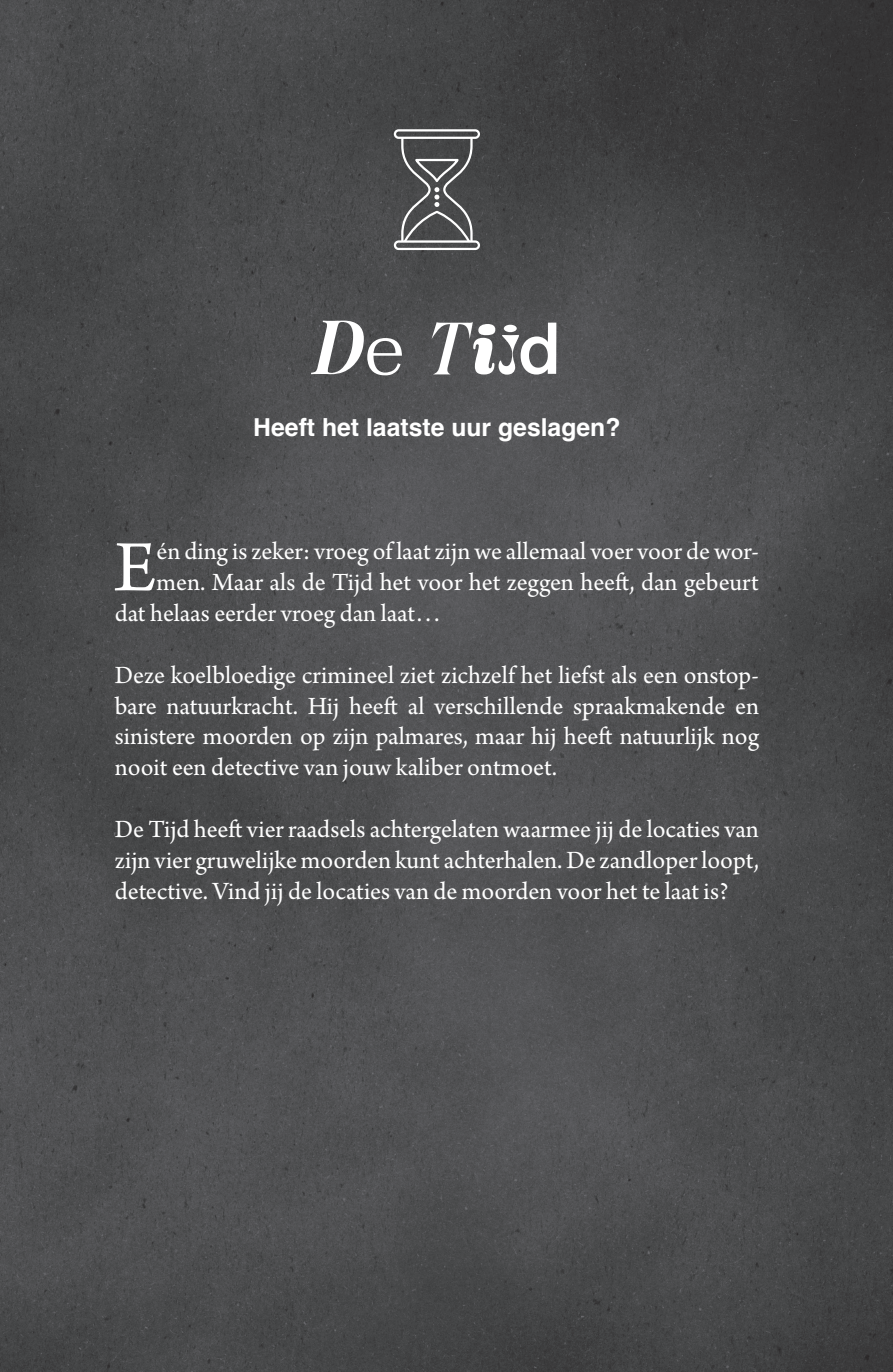
<style>
.page{position:relative;width:893px;height:1372px;background:#fff}
.page>*{position:absolute;margin:0;border:0;box-sizing:border-box;transform-origin:0 0}
.BODY_1ste_alinea{font:76.05px "Arno Pro";color:#fff}
.naam_personage{font:72px "NPM Manson";letter-spacing:.04em;color:#fff}
.BODY_WIT{font:26.1px/30.8px "Arno Pro";color:#fff;text-align:justify}
.BODY_1ste_alinea-2{font:26.1px "Arno Pro";letter-spacing:-.005em;color:#fff}
.t1{font:700 24.75px "Helvetica";color:#fff}
</style>
<div class="page">
<img style="left:0;top:0;width:893px;height:1371px">
<svg style="left:393px;top:128px;width:88px;height:123px;background:#656667"></svg>
<p class="naam_personage" style="left:314px;top:307px;width:247px">De Tijd</p>
<p class="t1" style="left:253px;top:412px;width:369px">Heeft het laatste uur geslagen?</p>
<p class="BODY_1ste_alinea" style="left:114px;top:524px;width:44px">E</p>
<p class="BODY_1ste_alinea-2" style="left:157px;top:536px;width:604px">én ding is zeker: vroeg of laat zijn we allemaal voer voor de wor-</p>
<p class="BODY_1ste_alinea-2" style="left:157px;top:567px;width:604px">men. Maar als de Tijd het voor het zeggen heeft, dan gebeurt</p>
<p class="BODY_1ste_alinea-2" style="left:115px;top:598px;width:328px">dat helaas eerder vroeg dan laat…</p>
<p class="BODY_WIT" style="left:115px;top:661px;width:646px">Deze koelbloedige crimineel ziet zichzelf het liefst als een onstop&shy;bare natuurkracht. Hij heeft al verschillende spraakmakende en sinistere moorden op zijn palmares, maar hij heeft natuurlijk nog nooit een detective van jouw kaliber ontmoet.</p>
<p class="BODY_WIT" style="left:115px;top:815px;width:646px">De Tijd heeft vier raadsels achtergelaten waarmee jij de locaties van zijn vier gruwelijke moorden kunt achterhalen. De zandloper loopt, detective. Vind jij de locaties van de moorden voor het te laat is?</p>
</div>
